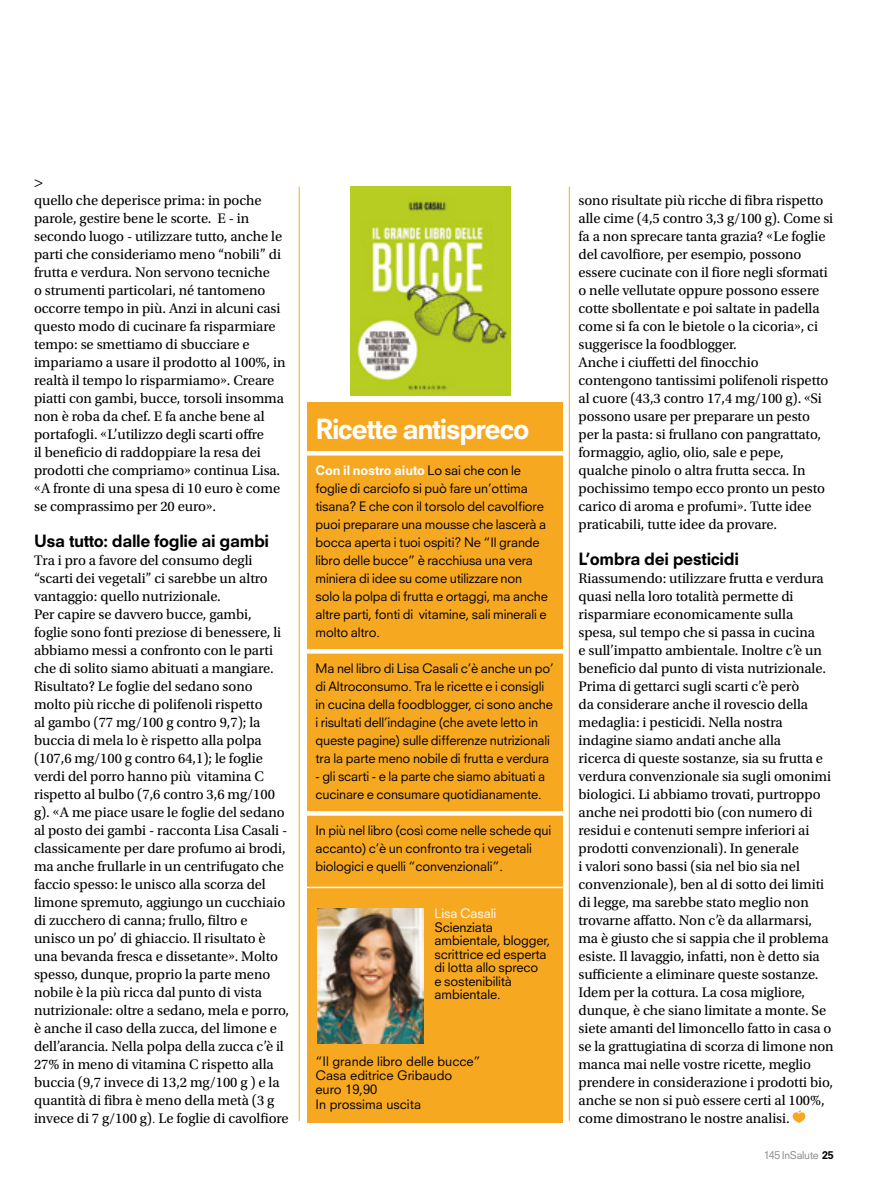
<style>
.page{position:relative;width:872px;height:1191px;background:#fff}
.page>*{position:absolute;margin:0;border:0;box-sizing:border-box;transform-origin:0 0}
._042_ART_BOXtip_tito{font:800 27px "Neuzeit SLT Std";letter-spacing:-.06em;color:#fff}
._041_ART_titolino{font:800 16.5px "Neuzeit SLT Std";letter-spacing:-.025em;color:#000}
.t1{font:15px "Neuzeit SLT Std";color:#000}
._041_ART_testo{font:14.55px/18px "Utopia Std";letter-spacing:-.005em;color:#000}
._041_ART_titolino-2{font:14.55px/18px "Utopia Std";letter-spacing:-.005em;color:#000}
._042_ART_BOXtip_test{font:12.75px/18px "Neuzeit SLT Std";letter-spacing:-.01em;color:#000}
._041_ART_BOX_job_tit{font:12.75px/13.5px "Neuzeit SLT Std";letter-spacing:-.01em;color:#000}
._051_box_sito_testo{font:12.75px "Neuzeit SLT Std";color:#000}
.t2{font:10.5px "Neuzeit SLT Std";letter-spacing:-.03em;color:#878787}
.s1{font-family:"Neuzeit SLT Std";font-size:12.75px}
.s2{font-weight:800;color:#fff}
.s3{color:#fff}
.s4{font-weight:800;color:#000}
</style>
<div class="page">
<div style="left:307px;top:745px;width:255px;height:378px;background:#f7a821"></div>
<div style="left:307px;top:403px;width:255px;height:486px;background:#f7a821"></div>
<hr style="left:303px;top:451px;width:263px;height:4px;background:#fff">
<svg style="left:307px;top:649px;width:256px;height:4px"></svg>
<svg style="left:307px;top:811px;width:256px;height:4px"></svg>
<hr style="left:305px;top:886px;width:265px;height:2px;background:#fff">
<svg style="left:792px;top:1110px;width:13px;height:13px"></svg>
<img style="left:318px;top:908px;width:106px;height:135px">
<img style="left:351px;top:187px;width:159px;height:209px">
<hr style="left:299px;top:187px;width:1px;height:934px;background:#f7a821">
<hr style="left:569px;top:187px;width:1px;height:934px;background:#f7a821">
<p class="t1" style="left:34px;top:172px;width:10px">&gt;</p>
<p class="_041_ART_titolino-2" style="left:34px;top:191px;width:253px">quello che deperisce prima: in poche parole, gestire bene le scorte. E - in secondo luogo - utilizzare tutto, anche le parti che consideriamo meno “nobili” di frutta e verdura. Non servono tecniche<br>o strumenti particolari, né tantomeno occorre tempo in più. Anzi in alcuni casi questo modo di cucinare fa risparmiare tempo: se smettiamo di sbucciare e impariamo a usare il prodotto al 100%, in realtà il tempo lo risparmiamo». Creare piatti con gambi, bucce, torsoli insomma non è roba da chef. E fa anche bene al portafogli. «L’utilizzo degli scarti offre<br>il beneficio di raddoppiare la resa dei prodotti che compriamo» continua Lisa. «A fronte di una spesa di 10 euro è come se comprassimo per 20 euro».</p>
<p class="_041_ART_titolino" style="left:34px;top:530px;width:237px">Usa tutto: dalle foglie ai gambi</p>
<p class="_041_ART_testo" style="left:34px;top:551px;width:235px">Tra i pro a favore del consumo degli “scarti dei vegetali” ci sarebbe un altro vantaggio: quello nutrizionale.</p>
<p class="_041_ART_testo" style="left:34px;top:605px;width:256px">Per capire se davvero bucce, gambi, foglie sono fonti preziose di benessere, li abbiamo messi a confronto con le parti che di solito siamo abituati a mangiare.<br>Risultato? Le foglie del sedano sono molto più ricche di polifenoli rispetto<br>al gambo (77 mg/100 g contro 9,7); la buccia di mela lo è rispetto alla polpa (107,6 mg/100 g contro 64,1); le foglie verdi del porro hanno più vitamina C rispetto al bulbo (7,6 contro 3,6 mg/100 g). «A me piace usare le foglie del sedano al posto dei gambi - racconta Lisa Casali - classicamente per dare profumo ai brodi, ma anche frullarle in un centrifugato che faccio spesso: le unisco alla scorza del limone spremuto, aggiungo un cucchiaio di zucchero di canna; frullo, filtro e unisco un po’ di ghiaccio. Il risultato è una bevanda fresca e dissetante». Molto spesso, dunque, proprio la parte meno nobile è la più ricca dal punto di vista nutrizionale: oltre a sedano, mela e porro, è anche il caso della zucca, del limone e dell’arancia. Nella polpa della zucca c’è il 27% in meno di vitamina C rispetto alla buccia (9,7 invece di 13,2 mg/100 g ) e la quantità di fibra è meno della metà (3 g invece di 7 g/100 g)<span class="s1">.</span> Le foglie di cavolfiore</p>
<p class="_042_ART_BOXtip_tito" style="left:315px;top:412px;width:215px">Ricette antispreco</p>
<p class="_042_ART_BOXtip_test" style="left:315px;top:461px;width:234px"><span class="s2">Con il nostro aiuto</span> Lo sai che con le foglie di carciofo si può fare un’ottima tisana? E che con il torsolo del cavolfiore puoi preparare una mousse che lascerà a bocca aperta i tuoi ospiti? Ne “Il grande libro delle bucce” è racchiusa una vera miniera di idee su come utilizzare non solo la polpa di frutta e ortaggi, ma anche altre parti, fonti di vitamine, sali minerali e molto altro.</p>
<p class="_042_ART_BOXtip_test" style="left:315px;top:659px;width:239px">Ma nel libro di Lisa Casali c’è anche un po’ di Altroconsumo. Tra le ricette e i consigli in cucina della foodblogger, ci sono anche i risultati dell’indagine (che avete letto in queste pagine) sulle differenze nutrizionali tra la parte meno nobile di frutta e verdura</p>
<p class="_042_ART_BOXtip_test" style="left:315px;top:767px;width:231px">- gli scarti - e la parte che siamo abituati a cucinare e consumare quotidianamente.</p>
<p class="_042_ART_BOXtip_test" style="left:315px;top:821px;width:237px">In più nel libro (così come nelle schede qui accanto) c’è un confronto tra i vegetali biologici e quelli “convenzionali”.</p>
<p class="_041_ART_BOX_job_tit" style="left:434px;top:906px;width:117px"><span class="s3">Lisa Casali<br></span>Scienziata ambientale, blogger, scrittrice ed esperta di lotta allo spreco<br>e sostenibilità ambientale.</p>
<p class="_051_box_sito_testo" style="left:315px;top:1053px;width:167px">“Il grande libro delle bucce”</p>
<p class="_051_box_sito_testo" style="left:315px;top:1067px;width:138px">Casa editrice Gribaudo</p>
<p class="_051_box_sito_testo" style="left:315px;top:1081px;width:63px">euro 19,90</p>
<p class="_051_box_sito_testo" style="left:315px;top:1096px;width:107px">In prossima uscita</p>
<p class="_041_ART_testo" style="left:578px;top:191px;width:256px">sono risultate più ricche di fibra rispetto alle cime (4,5 contro 3,3 g/100 g). Come si fa a non sprecare tanta grazia? «Le foglie del cavolfiore, per esempio, possono essere cucinate con il fiore negli sformati o nelle vellutate oppure possono essere cotte sbollentate e poi saltate in padella come si fa con le bietole o la cicoria», ci suggerisce la foodblogger.<br>Anche i ciuffetti del finocchio contengono tantissimi polifenoli rispetto al cuore (43,3 contro 17,4 mg/100 g). «Si possono usare per preparare un pesto per la pasta: si frullano con pangrattato, formaggio, aglio, olio, sale e pepe, qualche pinolo o altra frutta secca. In pochissimo tempo ecco pronto un pesto carico di aroma e profumi». Tutte idee praticabili, tutte idee da provare.</p>
<p class="_041_ART_titolino" style="left:578px;top:548px;width:162px">L’ombra dei pesticidi</p>
<p class="_041_ART_titolino-2" style="left:578px;top:569px;width:257px">Riassumendo: utilizzare frutta e verdura quasi nella loro totalità permette di risparmiare economicamente sulla spesa, sul tempo che si passa in cucina<br>e sull’impatto ambientale. Inoltre c’è un beneficio dal punto di vista nutrizionale.<br>Prima di gettarci sugli scarti c’è però<br>da considerare anche il rovescio della medaglia: i pesticidi. Nella nostra indagine siamo andati anche alla<br>ricerca di queste sostanze, sia su frutta e verdura convenzionale sia sugli omonimi biologici. Li abbiamo trovati, purtroppo anche nei prodotti bio (con numero di residui e contenuti sempre inferiori ai prodotti convenzionali). In generale<br>i valori sono bassi (sia nel bio sia nel convenzionale), ben al di sotto dei limiti di legge, ma sarebbe stato meglio non trovarne affatto. Non c’è da allarmarsi, ma è giusto che si sappia che il problema esiste. Il lavaggio, infatti, non è detto sia sufficiente a eliminare queste sostanze.<br>Idem per la cottura. La cosa migliore, dunque, è che siano limitate a monte. Se siete amanti del limoncello fatto in casa o se la grattugiatina di scorza di limone non manca mai nelle vostre ricette, meglio prendere in considerazione i prodotti bio, anche se non si può essere certi al 100%, come dimostrano le nostre analisi.</p>
<p class="t2" style="left:763px;top:1148px;width:71px">145 InSalute <span class="s4">25</span></p>
</div>
